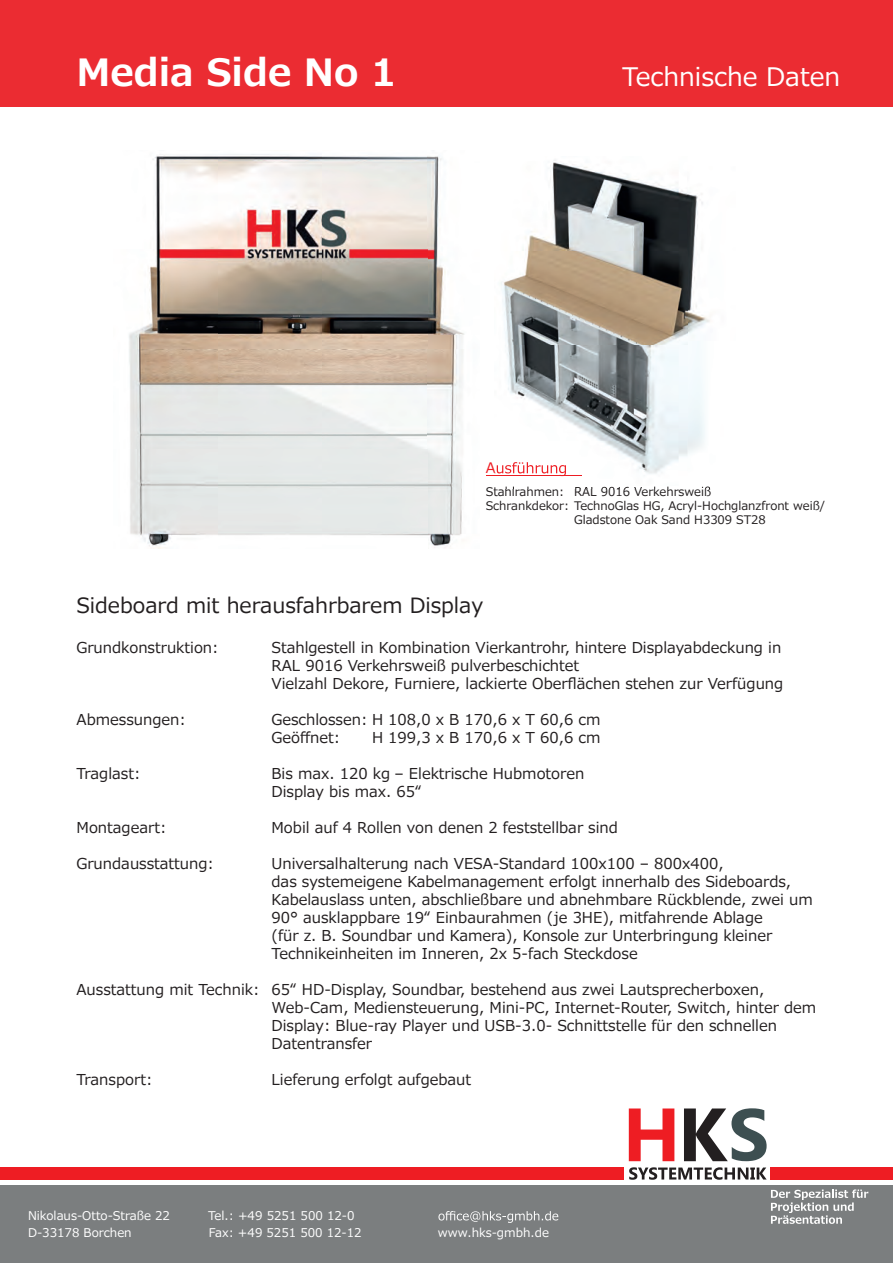
<style>
.page{position:relative;width:893px;height:1263px;background:#fff}
.page>*{position:absolute;margin:0;border:0;box-sizing:border-box;transform-origin:0 0}
.t1{font:700 37.5px "Meiryo";color:#fff}
.t2{font:25.5px "Meiryo";color:#fff}
.t3{font:21px "Meiryo";color:#231f20}
.t4{font:15px/18px "Meiryo";color:#231f20}
.t5{font:12px "Meiryo";color:#fff}
.t6{font:11.85px "Meiryo";color:#231f20}
</style>
<div class="page">
<div style="left:0;top:0;width:893px;height:106px;background:#eb2c32"></div>
<div style="left:0;top:1185px;width:893px;height:78px;background:#7b7e7f"></div>
<svg style="left:629px;top:1108px;width:45px;height:53px"></svg>
<svg style="left:684px;top:1108px;width:83px;height:53px"></svg>
<svg style="left:629px;top:1167px;width:138px;height:13px"></svg>
<div style="left:771px;top:1167px;width:122px;height:12px;background:#ee1d23"></div>
<div style="left:0;top:1167px;width:624px;height:12px;background:#ee1d23"></div>
<svg style="left:771px;top:1189px;width:97px;height:35px"></svg>
<svg style="left:438px;top:1211px;width:120px;height:12px"></svg>
<hr style="left:486px;top:475px;width:81px;height:1px;background:#ee1d23">
<img style="left:129px;top:154px;width:335px;height:395px">
<img style="left:500px;top:160px;width:187px;height:317px">
<img style="left:687px;top:192px;width:23px;height:264px">
<img style="left:494px;top:462px;width:72px;height:14px">
<svg style="left:566px;top:473px;width:16px;height:3px"></svg>
<img style="left:494px;top:486px;width:216px;height:2px">
<h1 class="t1" style="left:77px;top:46px;width:321px">Media Side No 1</h1>
<h2 class="t2" style="left:622px;top:58px;width:219px">Technische Daten</h2>
<p class="t6" style="left:486px;top:483px;width:227px">Stahlrahmen: RAL 9016 Verkehrsweiß</p>
<p class="t6" style="left:486px;top:497px;width:341px">Schrankdekor: TechnoGlas HG, Acryl-Hochglanzfront weiß/</p>
<p class="t6" style="left:574px;top:512px;width:193px">Gladstone Oak Sand H3309 ST28</p>
<h3 class="t3" style="left:77px;top:591px;width:408px">Sideboard mit herausfahrbarem Display</h3>
<p class="t4" style="left:77px;top:639px;width:144px">Grundkonstruktion:</p>
<p class="t4" style="left:271px;top:639px;width:513px">Stahlgestell in Kombination Vierkantrohr, hintere Displayabdeckung in<br>RAL 9016 Verkehrsweiß pulverbeschichtet<br>Vielzahl Dekore, Furniere, lackierte Oberflächen stehen zur Verfügung</p>
<p class="t4" style="left:77px;top:711px;width:111px">Abmessungen:</p>
<p class="t4" style="left:272px;top:711px;width:330px">Geschlossen: H 108,0 x B 170,6 x T 60,6 cm<br>Geöffnet:</p>
<p class="t4" style="left:372px;top:729px;width:230px">H 199,3 x B 170,6 x T 60,6 cm</p>
<p class="t4" style="left:77px;top:765px;width:65px">Traglast:</p>
<p class="t4" style="left:272px;top:765px;width:314px">Bis max. 120 kg – Elektrische Hubmotoren<br>Display bis max. 65“</p>
<p class="t4" style="left:77px;top:819px;width:92px">Montageart:</p>
<p class="t4" style="left:272px;top:819px;width:348px">Mobil auf 4 Rollen von denen 2 feststellbar sind</p>
<p class="t4" style="left:77px;top:855px;width:139px">Grundausstattung:</p>
<p class="t4" style="left:271px;top:855px;width:543px">Universalhalterung nach VESA-Standard 100x100 – 800x400,<br>das systemeigene Kabelmanagement erfolgt innerhalb des Sideboards, Kabelauslass unten, abschließbare und abnehmbare Rückblende, zwei um 90° ausklappbare 19“ Einbaurahmen (je 3HE), mitfahrende Ablage<br>(für z. B. Soundbar und Kamera), Konsole zur Unterbringung kleiner Technikeinheiten im Inneren, 2x 5-fach Steckdose</p>
<p class="t4" style="left:272px;top:981px;width:546px;text-indent:-195px">Ausstattung mit Technik: 65“ HD-Display, Soundbar, bestehend aus zwei Lautsprecherboxen, Web-Cam, Mediensteuerung, Mini-PC, Internet-Router, Switch, hinter dem Display: Blue-ray Player und USB-3.0- Schnittstelle für den schnellen Datentransfer</p>
<p class="t4" style="left:77px;top:1071px;width:78px">Transport:</p>
<p class="t4" style="left:272px;top:1071px;width:201px">Lieferung erfolgt aufgebaut</p>
<p class="t5" style="left:28px;top:1207px;width:144px">Nikolaus-Otto-Straße 22</p>
<p class="t5" style="left:208px;top:1207px;width:148px">Tel.: +49 5251 500 12-0</p>
<p class="t5" style="left:28px;top:1224px;width:105px">D-33178 Borchen</p>
<p class="t5" style="left:209px;top:1224px;width:154px">Fax: +49 5251 500 12-12</p>
<p class="t5" style="left:438px;top:1224px;width:112px">www.hks-gmbh.de</p>
</div>
